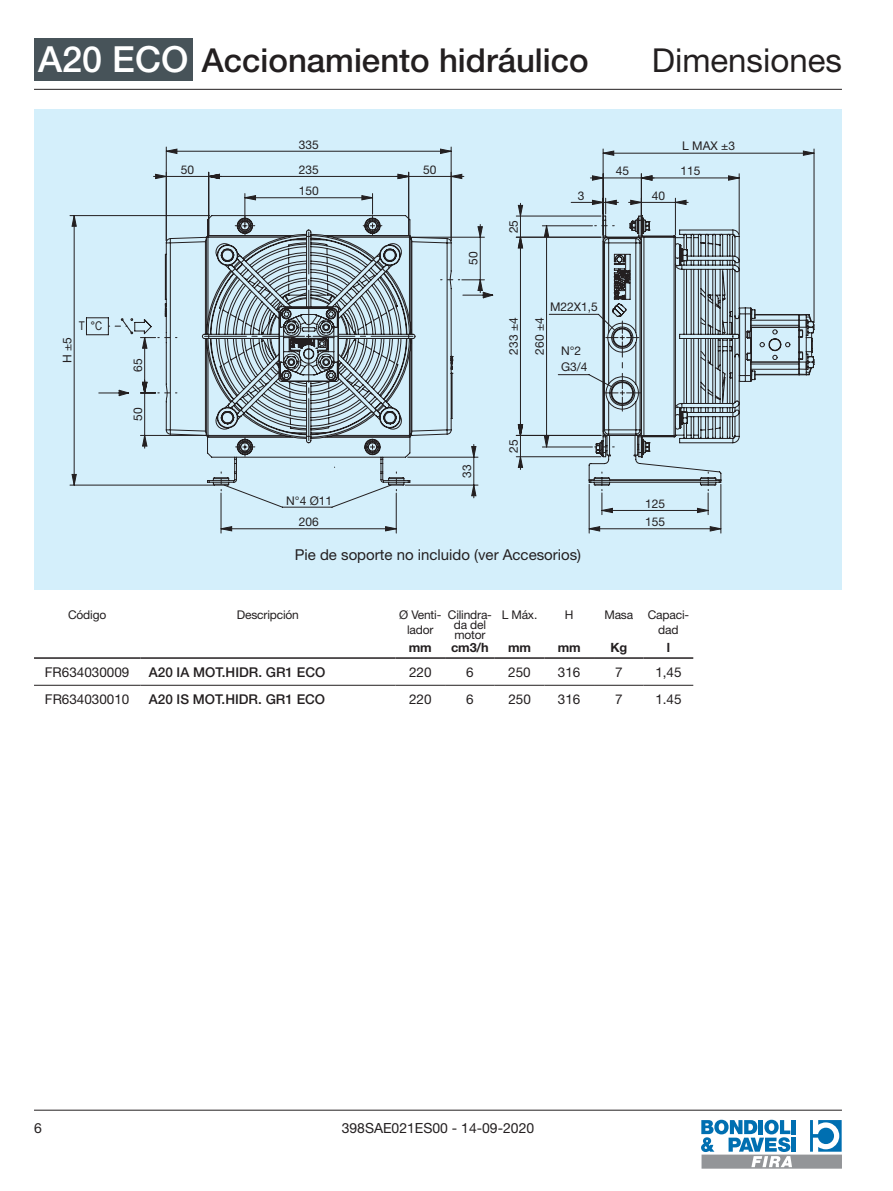
<style>
.page{position:relative;width:893px;height:1191px;background:#fff}
.page>*{position:absolute;margin:0;border:0;box-sizing:border-box;transform-origin:0 0}
.t1{font:500 33px "Helvetica Neue LT Std";color:#231f20}
.t2{font:33px "Helvetica Neue LT Std";color:#231f20}
.t3{font:15px "Helvetica Neue LT Std";color:#231f20}
.t4{font:13.95px "Helvetica Neue LT Std";color:#231f20}
.t5{font:13.5px "Helvetica Neue LT Std";color:#231f20}
.t6{font:500 13.5px "Helvetica Neue LT Std";color:#231f20}
.t7{font:700 12.75px "Helvetica Neue LT Std";letter-spacing:-.015em;color:#231f20}
.t8{font:12px/14.7px "Helvetica Neue LT Std";letter-spacing:-.015em;color:#231f20;text-align:center}
.t9{font:12px "Arial Narrow";color:#231f20}
.s1{font-size:36px;color:#fff}
</style>
<div class="page">
<hr style="left:34px;top:89px;width:808px;height:1px;background:#231f20">
<hr style="left:34px;top:1109px;width:808px;height:1px;background:#231f20">
<svg style="left:701px;top:1119px;width:141px;height:49px"></svg>
<div style="left:34px;top:38px;width:159px;height:43px;background:#475359"></div>
<div style="left:34px;top:109px;width:808px;height:480px;background:#d4effb"></div>
<hr style="left:208px;top:172px;width:1px;height:63px;background:#231f20">
<hr style="left:408px;top:172px;width:1px;height:63px;background:#231f20">
<hr style="left:221px;top:493px;width:1px;height:40px;background:#231f20">
<hr style="left:396px;top:493px;width:1px;height:40px;background:#231f20">
<hr style="left:166px;top:147px;width:1px;height:94px;background:#231f20">
<hr style="left:451px;top:147px;width:1px;height:94px;background:#231f20">
<hr style="left:70px;top:485px;width:144px;height:1px;background:#231f20">
<hr style="left:70px;top:215px;width:140px;height:1px;background:#231f20">
<svg style="left:154px;top:174px;width:67px;height:5px"></svg>
<svg style="left:221px;top:174px;width:241px;height:357px"></svg>
<svg style="left:166px;top:149px;width:286px;height:5px"></svg>
<svg style="left:72px;top:216px;width:14px;height:270px"></svg>
<hr style="left:814px;top:149px;width:1px;height:174px;background:#231f20">
<hr style="left:603px;top:149px;width:1px;height:86px;background:#231f20">
<hr style="left:589px;top:484px;width:1px;height:49px;background:#231f20">
<hr style="left:721px;top:484px;width:1px;height:49px;background:#231f20">
<hr style="left:516px;top:216px;width:85px;height:1px;background:#231f20">
<hr style="left:516px;top:237px;width:85px;height:1px;background:#231f20">
<hr style="left:516px;top:435px;width:85px;height:1px;background:#231f20">
<hr style="left:516px;top:456px;width:85px;height:1px;background:#231f20">
<svg style="left:589px;top:526px;width:132px;height:5px"></svg>
<svg style="left:86px;top:193px;width:407px;height:314px"></svg>
<svg style="left:518px;top:151px;width:296px;height:363px"></svg>
<hr style="left:34px;top:657px;width:106px;height:2px;background:#231f20">
<hr style="left:140px;top:657px;width:255px;height:2px;background:#231f20">
<hr style="left:395px;top:657px;width:50px;height:2px;background:#231f20">
<hr style="left:445px;top:657px;width:50px;height:2px;background:#231f20">
<hr style="left:495px;top:657px;width:49px;height:2px;background:#231f20">
<hr style="left:544px;top:657px;width:50px;height:2px;background:#231f20">
<hr style="left:594px;top:657px;width:50px;height:2px;background:#231f20">
<hr style="left:644px;top:657px;width:49px;height:2px;background:#231f20">
<hr style="left:34px;top:685px;width:106px;height:1px;background:#231f20">
<hr style="left:140px;top:685px;width:255px;height:1px;background:#231f20">
<hr style="left:395px;top:685px;width:50px;height:1px;background:#231f20">
<hr style="left:445px;top:685px;width:50px;height:1px;background:#231f20">
<hr style="left:495px;top:685px;width:49px;height:1px;background:#231f20">
<hr style="left:544px;top:685px;width:50px;height:1px;background:#231f20">
<hr style="left:594px;top:685px;width:50px;height:1px;background:#231f20">
<hr style="left:644px;top:685px;width:49px;height:1px;background:#231f20">
<h1 class="t1" style="left:38px;top:41px;width:552px"><span class="s1">A20 ECO</span> Accionamiento hidráulico</h1>
<h1 class="t2" style="left:652px;top:41px;width:192px">Dimensiones</h1>
<p class="t8" style="left:299px;top:137px;width:22px">335</p>
<p class="t8" style="left:299px;top:183px;width:22px">150</p>
<p class="t8" style="left:181px;top:162px;width:15px">50</p>
<p class="t8" style="left:299px;top:162px;width:22px">235</p>
<p class="t8" style="left:423px;top:162px;width:15px">50</p>
<p class="t8" style="left:466px;top:265px;width:15px;rotate:-90deg">50</p>
<p class="t8" style="left:506px;top:233px;width:15px;rotate:-90deg">25</p>
<p class="t8" style="left:578px;top:188px;width:8px">3</p>
<p class="t8" style="left:550px;top:299px;width:49px">M22X1,5</p>
<p class="t8" style="left:561px;top:342px;width:28px;line-height:16.2px;text-align:left">N°2<br>G3/4</p>
<p class="t9" style="left:79px;top:317px;width:25px">T °C</p>
<p class="t8" style="left:532px;top:355px;width:39px;rotate:-90deg">260 ±4</p>
<p class="t8" style="left:506px;top:355px;width:39px;rotate:-90deg">233 ±4</p>
<p class="t8" style="left:60px;top:363px;width:27px;rotate:-90deg">H ±5</p>
<p class="t8" style="left:130px;top:372px;width:15px;rotate:-90deg">65</p>
<p class="t8" style="left:130px;top:421px;width:15px;rotate:-90deg">50</p>
<p class="t8" style="left:286px;top:493px;width:47px">N°4 Ø11</p>
<p class="t8" style="left:299px;top:514px;width:22px">206</p>
<p class="t8" style="left:459px;top:478px;width:15px;rotate:-90deg">33</p>
<p class="t8" style="left:506px;top:453px;width:15px;rotate:-90deg">25</p>
<p class="t3" style="left:295px;top:545px;width:288px">Pie de soporte no incluido (ver Accesorios)</p>
<p class="t8" style="left:616px;top:163px;width:15px">45</p>
<p class="t8" style="left:652px;top:188px;width:15px">40</p>
<p class="t8" style="left:682px;top:139px;width:54px">L MAX ±3</p>
<p class="t8" style="left:680px;top:163px;width:22px">115</p>
<p class="t8" style="left:645px;top:496px;width:22px">125</p>
<p class="t8" style="left:645px;top:514px;width:22px">155</p>
<p class="t8" style="left:68px;top:607px;width:40px">Código</p>
<p class="t8" style="left:237px;top:607px;width:63px">Descripción</p>
<p class="t8" style="left:399px;top:607px;width:44px">Ø Venti&shy;lador</p>
<p class="t7" style="left:409px;top:639px;width:24px">mm</p>
<p class="t8" style="left:448px;top:610px;width:46px;line-height:9.9px">Cilindra&shy;da del motor</p>
<p class="t7" style="left:451px;top:639px;width:39px">cm3/h</p>
<p class="t8" style="left:502px;top:607px;width:37px">L Máx.</p>
<p class="t7" style="left:508px;top:639px;width:24px">mm</p>
<p class="t8" style="left:565px;top:607px;width:10px">H</p>
<p class="t7" style="left:558px;top:639px;width:24px">mm</p>
<p class="t8" style="left:604px;top:607px;width:30px">Masa</p>
<p class="t7" style="left:610px;top:639px;width:18px">Kg</p>
<p class="t8" style="left:648px;top:607px;width:43px">Capaci&shy;dad</p>
<p class="t7" style="left:667px;top:639px;width:5px">l</p>
<p class="t5" style="left:45px;top:664px;width:86px">FR634030009</p>
<p class="t6" style="left:149px;top:664px;width:178px">A20 IA MOT.HIDR. GR1 ECO</p>
<p class="t5" style="left:409px;top:664px;width:24px">220</p>
<p class="t5" style="left:466px;top:664px;width:9px">6</p>
<p class="t5" style="left:508px;top:664px;width:24px">250</p>
<p class="t5" style="left:558px;top:664px;width:24px">316</p>
<p class="t5" style="left:615px;top:664px;width:9px">7</p>
<p class="t5" style="left:655px;top:664px;width:28px">1,45</p>
<p class="t5" style="left:45px;top:691px;width:86px">FR634030010</p>
<p class="t6" style="left:149px;top:691px;width:178px">A20 IS MOT.HIDR. GR1 ECO</p>
<p class="t5" style="left:409px;top:691px;width:24px">220</p>
<p class="t5" style="left:466px;top:691px;width:9px">6</p>
<p class="t5" style="left:508px;top:691px;width:24px">250</p>
<p class="t5" style="left:558px;top:691px;width:24px">316</p>
<p class="t5" style="left:615px;top:691px;width:9px">7</p>
<p class="t5" style="left:655px;top:691px;width:28px">1.45</p>
<p class="t4" style="left:34px;top:1119px;width:9px">6</p>
<p class="t4" style="left:342px;top:1119px;width:194px">398SAE021ES00 - 14-09-2020</p>
</div>
